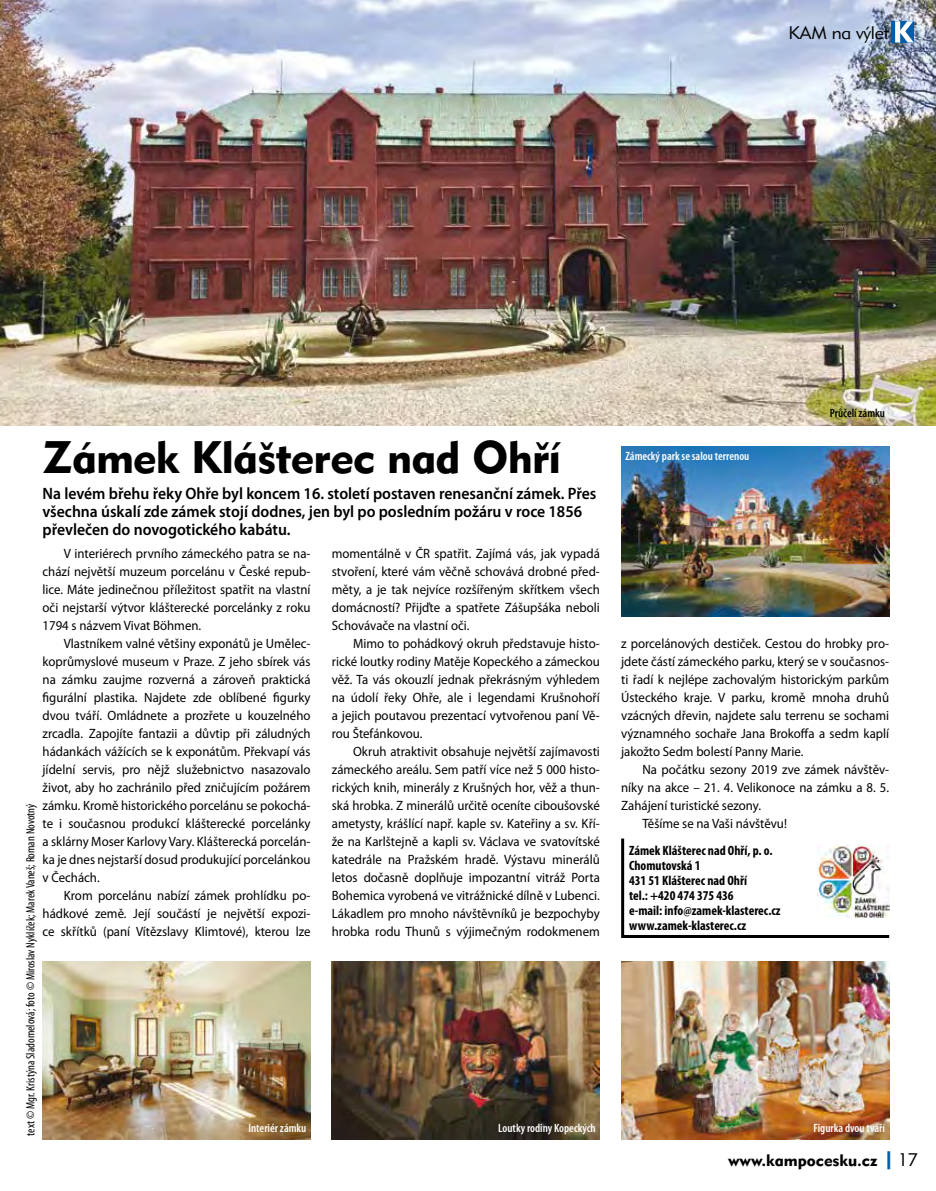
<style>
.page{position:relative;width:936px;height:1191px;background:#fff}
.page>*{position:absolute;margin:0;border:0;box-sizing:border-box;transform-origin:0 0}
.t1{font:45px "Geometric 415 AT Black A";letter-spacing:-.015em;color:#000}
.t2{font:18px "Geometric 415 AT Lite A";letter-spacing:-.01em;color:#000}
.t3{font:600 16.5px/18px "Myriad Pro";color:#000;scale:.95 1}
.t4{font:16.5px "Geometric 415 AT Black A";color:#000}
.t5{font:13.5px/18px "Myriad Pro";color:#000;text-align:justify;scale:.95 1}
.t6{font:700 condensed 13.5px/15px "Myriad Pro";color:#000}
.t7{font:600 condensed 12px "Myriad Pro";color:#fff}
.t8{font:condensed 12px "Myriad Pro";color:#000}
.t9{font:600 condensed 12px "Myriad Pro";color:#000}
.s1{font-size:18px;color:#005ea8}
.s2{font-family:"Geometric 415 AT Lite A";font-size:18px}
</style>
<div class="page">
<hr style="left:621px;top:838px;width:3px;height:97px;background:#000">
<hr style="left:621px;top:935px;width:268px;height:3px;background:#000">
<img style="left:817px;top:845px;width:72px;height:72px">
<img style="left:0;top:0;width:935px;height:425px">
<img style="left:43px;top:961px;width:267px;height:179px">
<img style="left:332px;top:961px;width:268px;height:179px">
<img style="left:621px;top:961px;width:268px;height:179px">
<img style="left:621px;top:446px;width:268px;height:171px">
<div style="left:891px;top:21px;width:22px;height:22px;background:#005ea8"></div>
<svg style="left:895px;top:21px;width:18px;height:22px"></svg>
<h2 class="t2" style="left:788px;top:21px;width:102px">KAM na výlet</h2>
<p class="t9" style="left:829px;top:406px;width:57px">Průčelí zámku</p>
<h1 class="t1" style="left:43px;top:429px;width:519px">Zámek Klášterec nad Ohří</h1>
<p class="t3" style="left:43px;top:484px;width:584px">Na levém břehu řeky Ohře byl koncem 16. století postaven renesanční zámek. Přes všechna úskalí zde zámek stojí dodnes, jen byl po posledním požáru v roce 1856 převlečen do novogotického kabátu.</p>
<p class="t5" style="left:43px;top:544px;width:283px;text-indent:21px">V interiérech prvního zámeckého patra se na&shy;chází největší muzeum porcelánu v České repub&shy;lice. Máte jedinečnou příležitost spatřit na vlastní oči nejstarší výtvor klášterecké porcelánky z roku 1794 s názvem Vivat Böhmen.</p>
<p class="t5" style="left:43px;top:634px;width:283px;text-indent:21px">Vlastníkem valné většiny exponátů je Umělec&shy;koprůmyslové museum v Praze. Z jeho sbírek vás na zámku zaujme rozverná a zároveň praktická figurální plastika. Najdete zde oblíbené figurky dvou tváří. Omládnete a prozřete u kouzelného zrcadla. Zapojíte fantazii a důvtip při záludných hádankách vážících se k exponátům. Překvapí vás jídelní servis, pro nějž služebnictvo nasazovalo život, aby ho zachránilo před zničujícím požárem zámku. Kromě historického porcelánu se pokochá&shy;te i současnou produkcí klášterecké porcelánky a sklárny Moser Karlovy Vary. Klášterecká porcelán&shy;ka je dnes nejstarší dosud produkující porcelánkou v Čechách.</p>
<p class="t5" style="left:43px;top:886px;width:283px;text-indent:21px">Krom porcelánu nabízí zámek prohlídku po&shy;hádkové země. Její součástí je největší expozi&shy;ce skřítků (paní Vítězslavy Klimtové), kterou lze</p>
<p class="t7" style="left:625px;top:448px;width:125px">Zámecký park se salou terrenou</p>
<p class="t5" style="left:332px;top:544px;width:284px">momentálně v ČR spatřit. Zajímá vás, jak vypadá stvoření, které vám věčně schovává drobné před&shy;měty, a je tak nejvíce rozšířeným skřítkem všech domácností? Přijďte a spatřete Zášupšáka neboli Schovávače na vlastní oči.</p>
<p class="t5" style="left:332px;top:634px;width:283px;text-indent:21px">Mimo to pohádkový okruh představuje histo&shy;rické loutky rodiny Matěje Kopeckého a zámeckou věž. Ta vás okouzlí jednak překrásným výhledem na údolí řeky Ohře, ale i legendami Krušnohoří a jejich poutavou prezentací vytvořenou paní Vě&shy;rou Štefánkovou.</p>
<p class="t5" style="left:332px;top:742px;width:284px;text-indent:21px">Okruh atraktivit obsahuje největší zajímavosti zámeckého areálu. Sem patří více než 5 000 histo&shy;rických knih, minerály z Krušných hor, věž a thun&shy;ská hrobka. Z minerálů určitě oceníte ciboušovské ametysty, krášlící např. kaple sv. Kateřiny a sv. Kří&shy;že na Karlštejně a kapli sv. Václava ve svatovítské katedrále na Pražském hradě. Výstavu minerálů letos dočasně doplňuje impozantní vitráž Porta Bohemica vyrobená ve vitrážnické dílně v Lubenci.<br>Lákadlem pro mnoho návštěvníků je bezpochyby hrobka rodu Thunů s výjimečným rodokmenem</p>
<p class="t5" style="left:621px;top:634px;width:283px">z porcelánových destiček. Cestou do hrobky pro&shy;jdete částí zámeckého parku, který se v současnos&shy;ti řadí k nejlépe zachovalým historickým parkům Ústeckého kraje. V parku, kromě mnoha druhů vzácných dřevin, najdete salu terrenu se sochami významného sochaře Jana Brokoffa a sedm kaplí jakožto Sedm bolestí Panny Marie.</p>
<p class="t5" style="left:642px;top:760px;width:261px">Na počátku sezony 2019 zve zámek návštěv-</p>
<p class="t5" style="left:621px;top:778px;width:282px">níky na akce – 21. 4. Velikonoce na zámku a 8. 5.</p>
<p class="t5" style="left:621px;top:796px;width:148px">Zahájení turistické sezony.</p>
<p class="t5" style="left:642px;top:814px;width:154px">Těšíme se na Vaši návštěvu!</p>
<p class="t6" style="left:629px;top:842px;width:153px">Zámek Klášterec nad Ohří, p. o.<br>Chomutovská 1<br>431 51 Klášterec nad Ohří<br>tel.: +420 474 375 436<br>e-mail: info@zamek-klasterec.cz www.zamek-klasterec.cz</p>
<p class="t8" style="left:23px;top:1135px;width:333px;rotate:-90deg">text © Mgr. Kristýna Sladomelová; foto © Miroslav Nyklíček; Marek Vaneš; Roman Novotný</p>
<p class="t7" style="left:248px;top:1120px;width:59px">Interiér zámku</p>
<p class="t7" style="left:498px;top:1120px;width:99px">Loutky rodiny Kopeckých</p>
<p class="t7" style="left:813px;top:1120px;width:73px">Figurka dvou tváří</p>
<p class="t4" style="left:728px;top:1150px;width:192px">www.kampocesku.cz <span class="s1">|</span><span class="s2">17</span></p>
</div>
